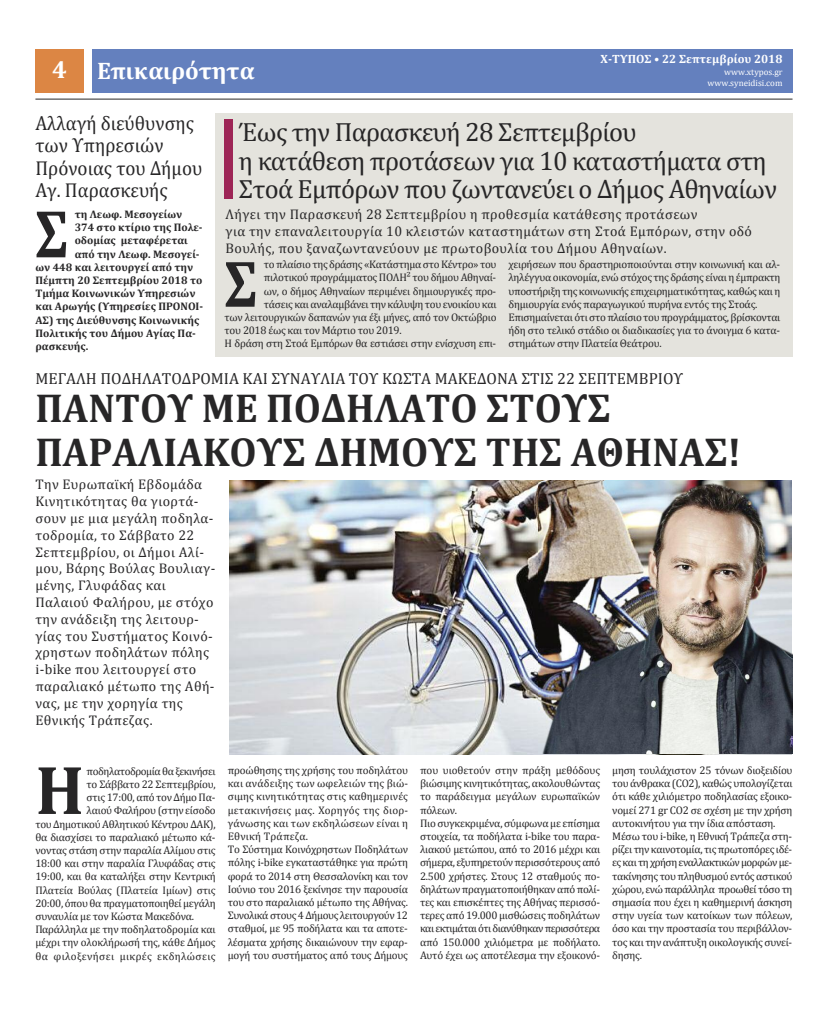
<style>
.page{position:relative;width:828px;height:1012px;background:#fff}
.page>*{position:absolute;margin:0;border:0;box-sizing:border-box;transform-origin:0 0}
.t1{font:700 69.8px "Cambria";color:#272627}
.t2{font:700 68.4px "Cambria";color:#272627;scale:.82 1}
.t3{font:700 66.7px "Cambria";color:#272627;scale:.84 1}
.t4{font:700 40.6px/44px "Cambria";color:#272627}
.t5{font:26.4px/28.3px "Cambria";letter-spacing:-.025em;color:#272627}
.t6{font:700 24px "Cambria";color:#fff}
.t7{font:20.1px/22.3px "Cambria";color:#272627;scale:.94 1}
.t8{font:16px "Cambria";color:#272627}
.t9{font:14px/16.8px "Cambria";letter-spacing:.025em;color:#272627}
.t10{font:700 12px "Cambria";color:#fff}
.t11{font:11px/13.2px "Cambria";letter-spacing:-.025em;color:#272627}
.t12{font:700 11px "Cambria";color:#272627}
.t13{font:11px "Cambria";letter-spacing:.035em;color:#272627}
.t14{font:9px/10.8px "Cambria";color:#fff;text-align:right}
.s1{font-size:25px}
</style>
<div class="page">
<div style="left:92px;top:50px;width:700px;height:43px;background:#6480be"></div>
<div style="left:35px;top:50px;width:49px;height:43px;background:#dc8644"></div>
<hr style="left:35px;top:99px;width:757px;height:1px;background:#272627">
<div style="left:215px;top:113px;width:577px;height:244px;background:#e4e3dd"></div>
<img style="left:230px;top:480px;width:563px;height:274px">
<img style="left:539px;top:481px;width:253px;height:273px">
<div style="left:224px;top:119px;width:8px;height:79px;background:#9d2556"></div>
<h3 class="t6" style="left:52px;top:56px;width:204px"><span class="s1">4</span> Επικαιρότητα</h3>
<p class="t10" style="left:600px;top:52px;width:183px">Χ-ΤΥΠΟΣ • 22 Σεπτεμβρίου 2018</p>
<p class="t14" style="left:707px;top:67px;width:77px">www.xtypos.gr www.syneidisi.com</p>
<h3 class="t7" style="left:35px;top:112px;width:179px">Αλλαγή διεύθυνσης των Υπηρεσιών<br>Πρόνοιας του Δήμου<br>Αγ. Παρασκευής</h3>
<h2 class="t2" style="left:35px;top:192px;width:42px">Σ</h2>
<p class="t12" style="left:75px;top:207px;width:109px">τη Λεωφ. Μεσογείων</p>
<p class="t12" style="left:75px;top:221px;width:129px">374 στο κτίριο της Πολε-</p>
<p class="t12" style="left:75px;top:234px;width:115px">οδομίας μεταφέρεται</p>
<p class="t12" style="left:75px;top:247px;width:126px">από την Λεωφ. Μεσογεί-</p>
<p class="t12" style="left:35px;top:260px;width:159px">ων 448 και λειτουργεί από την</p>
<p class="t12" style="left:35px;top:273px;width:168px">Πέμπτη 20 Σεπτεμβρίου 2018 το</p>
<p class="t12" style="left:35px;top:287px;width:162px">Τμήμα Κοινωνικών Υπηρεσιών</p>
<p class="t12" style="left:35px;top:300px;width:169px">και Αρωγής (Υπηρεσίες ΠΡΟΝΟΙ-</p>
<p class="t12" style="left:35px;top:313px;width:165px">ΑΣ) της Διεύθυνσης Κοινωνικής</p>
<p class="t12" style="left:35px;top:326px;width:162px">Πολιτικής του Δήμου Αγίας Πα-</p>
<p class="t12" style="left:35px;top:339px;width:54px">ρασκευής.</p>
<h3 class="t5" style="left:239px;top:118px;width:540px">Έως την Παρασκευή 28 Σεπτεμβρίου<br>η κατάθεση προτάσεων για 10 καταστήματα στη<br>Στοά Εμπόρων που ζωντανεύει ο Δήμος Αθηναίων</h3>
<p class="t9" style="left:226px;top:206px;width:528px">Λήγει την Παρασκευή 28 Σεπτεμβρίου η προθεσμία κατάθεσης προτάσεων<br>για την επαναλειτουργία 10 κλειστών καταστημάτων στη Στοά Εμπόρων, στην οδό<br>Βουλής, που ξαναζωντανεύουν με πρωτοβουλία του Δήμου Αθηναίων.</p>
<p class="t11" style="left:264px;top:258px;width:234px">το πλαίσιο της δράσης «Κατάστημα στο Κέντρο» του</p>
<p class="t11" style="left:264px;top:271px;width:234px">πιλοτικού προγράμματος ΠΟΛΗ² του δήμου Αθηναί-</p>
<p class="t11" style="left:264px;top:284px;width:234px">ων, ο δήμος Αθηναίων περιμένει δημιουργικές προ-</p>
<p class="t11" style="left:264px;top:297px;width:234px">τάσεις και αναλαμβάνει την κάλυψη του ενοικίου και</p>
<p class="t11" style="left:225px;top:310px;width:273px">των λειτουργικών δαπανών για έξι μήνες, από τον Οκτώβριο</p>
<p class="t11" style="left:225px;top:324px;width:179px">του 2018 έως και τον Μάρτιο του 2019.</p>
<p class="t11" style="left:225px;top:337px;width:273px">Η δράση στη Στοά Εμπόρων θα εστιάσει στην ενίσχυση επι-</p>
<h3 class="t3" style="left:225px;top:243px;width:41px">Σ</h3>
<p class="t11" style="left:508px;top:258px;width:273px">χειρήσεων που δραστηριοποιούνται στην κοινωνική και αλ&shy;ληλέγγυα οικονομία, ενώ στόχος της δράσης είναι η έμπρακτη υποστήριξη της κοινωνικής επιχειρηματικότητας, καθώς και η δημιουργία ενός παραγωγικού πυρήνα εντός της Στοάς.<br>Επισημαίνεται ότι στο πλαίσιο του προγράμματος, βρίσκονται ήδη στο τελικό στάδιο οι διαδικασίες για το άνοιγμα 6 κατα&shy;στημάτων στην Πλατεία Θεάτρου.</p>
<h3 class="t8" style="left:35px;top:368px;width:649px">ΜΕΓΑΛΗ ΠΟΔΗΛΑΤΟΔΡΟΜΙΑ ΚΑΙ ΣΥΝΑΥΛΙΑ ΤΟΥ ΚΩΣΤΑ ΜΑΚΕΔΟΝΑ ΣΤΙΣ 22 ΣΕΠΤΕΜΒΡΙΟΥ</h3>
<h3 class="t4" style="left:35px;top:385px;width:707px">ΠΑΝΤΟΥ ΜΕ ΠΟΔΗΛΑΤΟ ΣΤΟΥΣ<br>ΠΑΡΑΛΙΑΚΟΥΣ ΔΗΜΟΥΣ ΤΗΣ ΑΘΗΝΑΣ!</h3>
<p class="t9" style="left:35px;top:476px;width:181px">Την Ευρωπαϊκή Εβδομάδα<br>Κινητικότητας θα γιορτά&shy;σουν με μια μεγάλη ποδηλα&shy;τοδρομία, το Σάββατο 22<br>Σεπτεμβρίου, οι Δήμοι Αλί&shy;μου, Βάρης Βούλας Βουλιαγ&shy;μένης, Γλυφάδας και<br>Παλαιού Φαλήρου, με στόχο την ανάδειξη της λειτουρ&shy;γίας του Συστήματος Κοινό&shy;χρηστων ποδηλάτων πόλης i-bike που λειτουργεί στο παραλιακό μέτωπο της Αθή&shy;νας, με την χορηγία της<br>Εθνικής Τράπεζας.</p>
<p class="t11" style="left:87px;top:764px;width:131px">ποδηλατοδρομία θα ξεκινήσει</p>
<p class="t11" style="left:87px;top:777px;width:131px">το Σάββατο 22 Σεπτεμβρίου,</p>
<p class="t11" style="left:87px;top:791px;width:130px">στις 17:00, από τον Δήμο Πα-</p>
<p class="t11" style="left:87px;top:804px;width:131px">λαιού Φαλήρου (στην είσοδο</p>
<p class="t11" style="left:35px;top:817px;width:182px">του Δημοτικού Αθλητικού Κέντρου ΔΑΚ),</p>
<p class="t11" style="left:35px;top:830px;width:181px">θα διασχίσει το παραλιακό μέτωπο κά-</p>
<p class="t11" style="left:35px;top:843px;width:182px">νοντας στάση στην παραλία Αλίμου στις</p>
<p class="t11" style="left:35px;top:857px;width:182px">18:00 και στην παραλία Γλυφάδας στις</p>
<p class="t11" style="left:35px;top:870px;width:182px">19:00, και θα καταλήξει στην Κεντρική</p>
<p class="t11" style="left:35px;top:883px;width:182px">Πλατεία Βούλας (Πλατεία Ιμίων) στις</p>
<p class="t11" style="left:35px;top:896px;width:182px">20:00, όπου θα πραγματοποιηθεί μεγάλη</p>
<p class="t11" style="left:35px;top:909px;width:160px">συναυλία με τον Κώστα Μακεδόνα.</p>
<p class="t11" style="left:35px;top:923px;width:182px">Παράλληλα με την ποδηλατοδρομία και</p>
<p class="t11" style="left:35px;top:936px;width:182px">μέχρι την ολοκλήρωσή της, κάθε Δήμος</p>
<p class="t13" style="left:35px;top:949px;width:182px">θα φιλοξενήσει μικρές εκδηλώσεις</p>
<h1 class="t1" style="left:35px;top:748px;width:50px">Η</h1>
<p class="t11" style="left:228px;top:763px;width:182px">προώθησης της χρήσης του ποδηλάτου και ανάδειξης των ωφελειών της βιώ&shy;σιμης κινητικότητας στις καθημερινές μετακινήσεις μας. Χορηγός της διορ&shy;γάνωσης και των εκδηλώσεων είναι η Εθνική Τράπεζα.<br>Το Σύστημα Κοινόχρηστων Ποδηλάτων πόλης i-bike εγκαταστάθηκε για πρώτη φορά το 2014 στη Θεσσαλονίκη και τον Ιούνιο του 2016 ξεκίνησε την παρουσία του στο παραλιακό μέτωπο της Αθήνας.<br>Συνολικά στους 4 Δήμους λειτουργούν 12 σταθμοί, με 95 ποδήλατα και τα αποτε&shy;λέσματα χρήσης δικαιώνουν την εφαρ&shy;μογή του συστήματος από τους Δήμους</p>
<p class="t11" style="left:420px;top:763px;width:182px">που υιοθετούν στην πράξη μεθόδους βιώσιμης κινητικότητας, ακολουθώντας το παράδειγμα μεγάλων ευρωπαϊκών πόλεων.<br>Πιο συγκεκριμένα, σύμφωνα με επίσημα στοιχεία, τα ποδήλατα i-bike του παρα&shy;λιακού μετώπου, από το 2016 μέχρι και σήμερα, εξυπηρετούν περισσότερους από 2.500 χρήστες. Στους 12 σταθμούς πο&shy;δηλάτων πραγματοποιήθηκαν από πολί&shy;τες και επισκέπτες της Αθήνας περισσό&shy;τερες από 19.000 μισθώσεις ποδηλάτων και εκτιμάται ότι διανύθηκαν περισσότερα από 150.000 χιλιόμετρα με ποδήλατο.<br>Αυτό έχει ως αποτέλεσμα την εξοικονό-</p>
<p class="t11" style="left:612px;top:763px;width:182px">μηση τουλάχιστον 25 τόνων διοξειδίου του άνθρακα (CO2), καθώς υπολογίζεται ότι κάθε χιλιόμετρο ποδηλασίας εξοικο&shy;νομεί 271 gr CO2 σε σχέση με την χρήση αυτοκινήτου για την ίδια απόσταση.<br>Μέσω του i-bike, η Εθνική Τράπεζα στη&shy;ρίζει την καινοτομία, τις πρωτοπόρες ιδέ&shy;ες και τη χρήση εναλλακτικών μορφών με&shy;τακίνησης του πληθυσμού εντός αστικού χώρου, ενώ παράλληλα προωθεί τόσο τη σημασία που έχει η καθημερινή άσκηση στην υγεία των κατοίκων των πόλεων, όσο και την προστασία του περιβάλλον&shy;τος και την ανάπτυξη οικολογικής συνεί&shy;δησης.</p>
</div>
